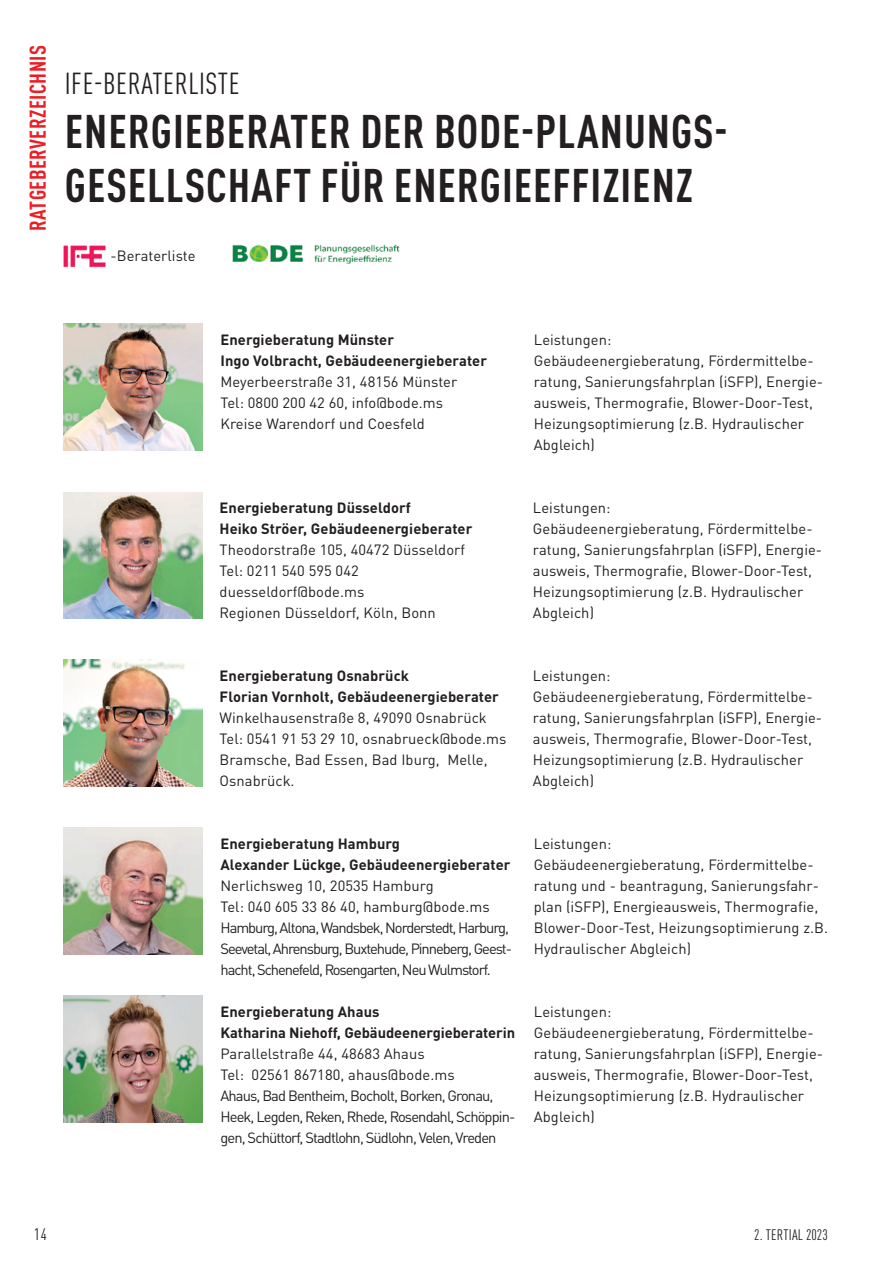
<style>
.page{position:relative;width:893px;height:1263px;background:#fff}
.page>*{position:absolute;margin:0;border:0;box-sizing:border-box;transform-origin:0 0}
.Introtext{font:700 condensed 46.5px/54px "DIN Pro";letter-spacing:.02em;color:#231f20}
.Introtext-2{font:condensed 30px "DIN Pro";letter-spacing:.02em;color:#231f20}
.Überschriften{font:700 condensed 22.5px "DIN Pro";letter-spacing:.02em;color:#ee1d23}
.t1{font:condensed 16.5px "DIN Pro";color:#231f20}
.t2{font:condensed 15px "DIN Pro";letter-spacing:.02em;color:#231f20}
.Zwischenüberschrift{font:14.7px/21px "DIN Pro";letter-spacing:.005em;color:#231f20}
.Zwischenüberschrift-2{font:700 14.7px "DIN Pro";letter-spacing:.005em;color:#231f20}
.Zwischenüberschrift-3{font:14.7px/21px "DIN Pro";letter-spacing:-.07em;color:#231f20}
.Zwischenüberschrift-4{font:14.7px/21px "DIN Pro";letter-spacing:-.06em;color:#231f20}
</style>
<div class="page">
<img style="left:64px;top:324px;width:138px;height:126px">
<img style="left:64px;top:492px;width:138px;height:126px">
<img style="left:64px;top:828px;width:138px;height:126px">
<img style="left:64px;top:996px;width:138px;height:126px">
<img style="left:232px;top:244px;width:168px;height:20px">
<img style="left:63px;top:245px;width:43px;height:23px">
<img style="left:64px;top:660px;width:138px;height:127px">
<p class="Überschriften" style="left:21px;top:231px;width:187px;rotate:-90deg">RATGEBERVERZEICHNIS</p>
<p class="Introtext-2" style="left:65px;top:61px;width:176px">IFE-BERATERLISTE</p>
<p class="Introtext" style="left:65px;top:100px;width:664px">ENERGIEBERATER DER BODE-PLANUNGS-<br>GESELLSCHAFT FÜR ENERGIEEFFIZIENZ</p>
<p class="Zwischenüberschrift" style="left:111px;top:244px;width:87px">-Beraterliste</p>
<p class="Zwischenüberschrift-2" style="left:220px;top:328px;width:175px">Energieberatung Münster</p>
<p class="Zwischenüberschrift-2" style="left:220px;top:349px;width:268px">Ingo Volbracht, Gebäudeenergieberater</p>
<p class="Zwischenüberschrift" style="left:220px;top:370px;width:238px">Meyerbeerstraße 31, 48156 Münster</p>
<p class="Zwischenüberschrift" style="left:220px;top:391px;width:224px">Tel: 0800 200 42 60, info@bode.ms<br>Kreise Warendorf und Coesfeld</p>
<p class="Zwischenüberschrift-2" style="left:220px;top:496px;width:193px">Energieberatung Düsseldorf</p>
<p class="Zwischenüberschrift-2" style="left:220px;top:517px;width:254px">Heiko Ströer, Gebäudeenergieberater</p>
<p class="Zwischenüberschrift" style="left:220px;top:538px;width:247px">Theodorstraße 105, 40472 Düsseldorf</p>
<p class="Zwischenüberschrift" style="left:220px;top:559px;width:218px">Tel: 0211 540 595 042 duesseldorf@bode.ms<br>Regionen Düsseldorf, Köln, Bonn</p>
<p class="Zwischenüberschrift-2" style="left:220px;top:664px;width:191px">Energieberatung Osnabrück</p>
<p class="Zwischenüberschrift-2" style="left:220px;top:685px;width:281px">Florian Vornholt, Gebäudeenergieberater</p>
<p class="Zwischenüberschrift" style="left:220px;top:706px;width:269px">Winkelhausenstraße 8, 49090 Osnabrück</p>
<p class="Zwischenüberschrift" style="left:220px;top:727px;width:288px">Tel: 0541 91 53 29 10, osnabrueck@bode.ms</p>
<p class="Zwischenüberschrift" style="left:220px;top:748px;width:270px">Bramsche, Bad Essen, Bad Iburg, Melle,<br>Osnabrück.</p>
<p class="Zwischenüberschrift" style="left:534px;top:328px;width:79px">Leistungen:</p>
<p class="Zwischenüberschrift" style="left:534px;top:349px;width:291px">Gebäudeenergieberatung, Fördermittelbe&shy;ratung, Sanierungsfahrplan (iSFP), Energie&shy;ausweis, Thermografie, Blower-Door-Test, Heizungsoptimierung (z.B. Hydraulischer Abgleich)</p>
<p class="Zwischenüberschrift" style="left:533px;top:496px;width:79px">Leistungen:</p>
<p class="Zwischenüberschrift" style="left:533px;top:517px;width:291px">Gebäudeenergieberatung, Fördermittelbe&shy;ratung, Sanierungsfahrplan (iSFP), Energie&shy;ausweis, Thermografie, Blower-Door-Test, Heizungsoptimierung (z.B. Hydraulischer Abgleich)</p>
<p class="Zwischenüberschrift" style="left:533px;top:664px;width:79px">Leistungen:</p>
<p class="Zwischenüberschrift" style="left:533px;top:685px;width:291px">Gebäudeenergieberatung, Fördermittelbe&shy;ratung, Sanierungsfahrplan (iSFP), Energie&shy;ausweis, Thermografie, Blower-Door-Test, Heizungsoptimierung (z.B. Hydraulischer Abgleich)</p>
<p class="Zwischenüberschrift-2" style="left:220px;top:832px;width:181px">Energieberatung Hamburg</p>
<p class="Zwischenüberschrift-2" style="left:220px;top:853px;width:292px">Alexander Lückge, Gebäudeenergieberater</p>
<p class="Zwischenüberschrift" style="left:220px;top:874px;width:215px">Nerlichsweg 10, 20535 Hamburg</p>
<p class="Zwischenüberschrift" style="left:220px;top:895px;width:271px">Tel: 040 605 33 86 40, hamburg@bode.ms</p>
<p class="Zwischenüberschrift-3" style="left:220px;top:916px;width:293px">Hamburg, Altona, Wandsbek, Norderstedt, Harburg,<br>Seevetal, Ahrensburg, Buxtehude, Pinneberg, Geest&shy;hacht, Schenefeld, Rosengarten, Neu Wulmstorf.</p>
<p class="Zwischenüberschrift-2" style="left:220px;top:1000px;width:161px">Energieberatung Ahaus</p>
<p class="Zwischenüberschrift-2" style="left:220px;top:1021px;width:296px">Katharina Niehoff, Gebäudeenergieberaterin</p>
<p class="Zwischenüberschrift" style="left:220px;top:1042px;width:206px">Parallelstraße 44, 48683 Ahaus</p>
<p class="Zwischenüberschrift" style="left:220px;top:1063px;width:236px">Tel: 02561 867180, ahaus@bode.ms</p>
<p class="Zwischenüberschrift-4" style="left:220px;top:1084px;width:296px">Ahaus, Bad Bentheim, Bocholt, Borken, Gronau,<br>Heek, Legden, Reken, Rhede, Rosendahl, Schöppin&shy;gen, Schüttorf, Stadtlohn, Südlohn, Velen, Vreden</p>
<p class="Zwischenüberschrift" style="left:534px;top:832px;width:79px">Leistungen:</p>
<p class="Zwischenüberschrift" style="left:534px;top:853px;width:296px">Gebäudeenergieberatung, Fördermittelbe&shy;ratung und - beantragung, Sanierungsfahr&shy;plan (iSFP), Energieausweis, Thermografie, Blower-Door-Test, Heizungsoptimierung z.B.<br>Hydraulischer Abgleich)</p>
<p class="Zwischenüberschrift" style="left:534px;top:1000px;width:79px">Leistungen:</p>
<p class="Zwischenüberschrift" style="left:534px;top:1021px;width:291px">Gebäudeenergieberatung, Fördermittelbe&shy;ratung, Sanierungsfahrplan (iSFP), Energie&shy;ausweis, Thermografie, Blower-Door-Test, Heizungsoptimierung (z.B. Hydraulischer Abgleich)</p>
<p class="t1" style="left:34px;top:1222px;width:14px">14</p>
<p class="t2" style="left:754px;top:1223px;width:75px">2. TERTIAL 2023</p>
</div>
